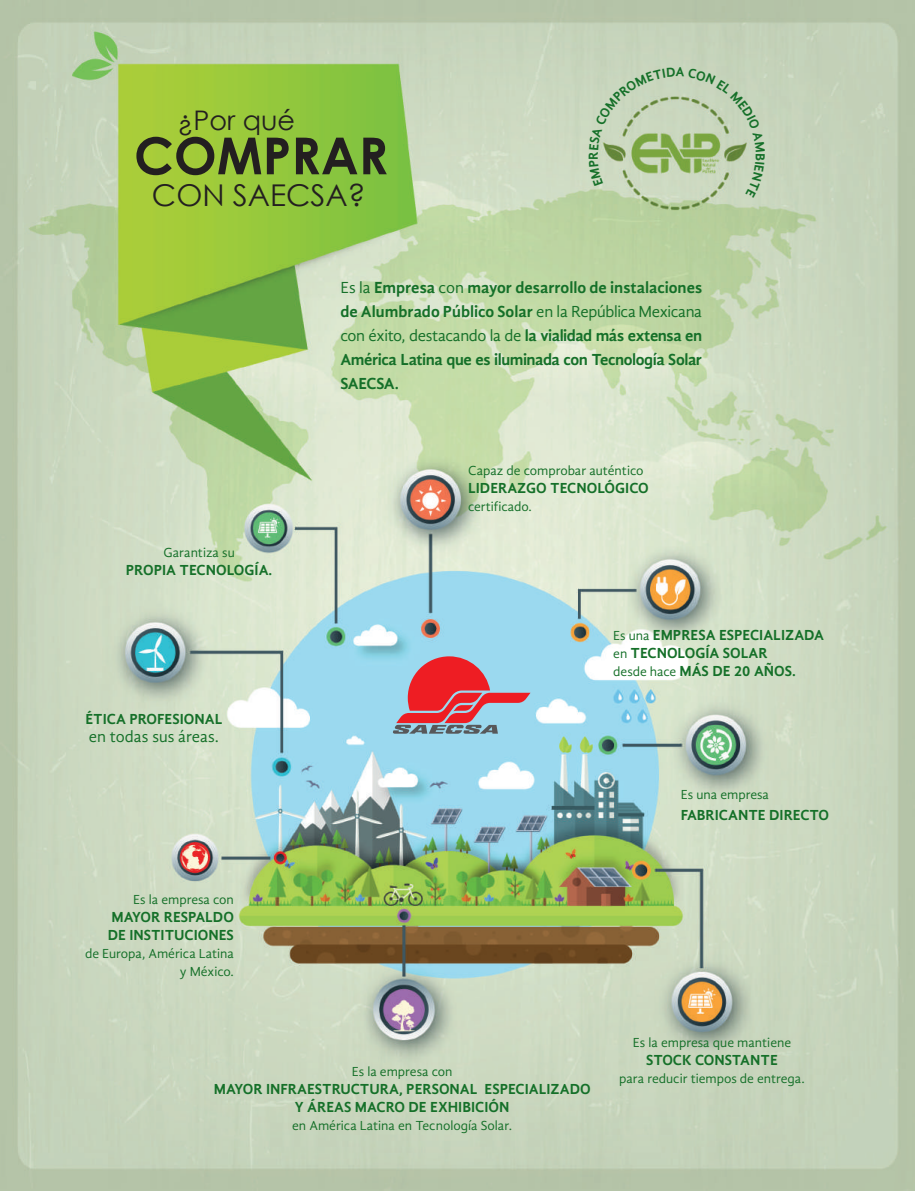
<style>
.page{position:relative;width:915px;height:1191px;background:#fff}
.page>*{position:absolute;margin:0;border:0;box-sizing:border-box;transform-origin:0 0}
.t1{font:700 51px "Century Gothic";color:#231f20}
.t2{font:30px "Century Gothic";color:#231f20}
.t3{font:27px "Century Gothic";color:#231f20}
.t4{font:700 16.5px/24px "Gandhi Sans";letter-spacing:-.03em;color:#157029;text-align:justify}
.t5{font:16.5px "Gandhi Sans";color:#157029}
.t6{font:700 15px/18px "Gandhi Sans";color:#157029}
.t7{font:13.5px/18px "Gandhi Sans";color:#157029;text-align:right}
.s1{font-weight:400}
.s2{font-weight:400;font-size:13.5px}
</style>
<div class="page">
<img style="left:0;top:0;width:914px;height:1191px">
<svg style="left:393px;top:656px;width:137px;height:77px;background:#bb808e"></svg>
<svg style="left:588px;top:67px;width:176px;height:131px;background:#becfad"></svg>
<h3 class="t3" style="left:177px;top:101px;width:119px">¿Por qué</h3>
<h1 class="t1" style="left:134px;top:117px;width:255px">COMPRAR</h1>
<h2 class="t2" style="left:152px;top:174px;width:215px">CON SAECSA?</h2>
<p class="t4" style="left:340px;top:275px;width:363px"><span class="s1">Es la</span> Empresa <span class="s1">con</span> mayor desarrollo de instalaciones de Alumbrado Público Solar <span class="s1">en la República Mexicana con éxito, destacando la de</span> la vialidad más extensa en América Latina que es iluminada con Tecnología Solar SAECSA.</p>
<p class="t7" style="left:163px;top:543px;width:73px">Garantiza su</p>
<p class="t6" style="left:126px;top:561px;width:148px">PROPIA TECNOLOGÍA.</p>
<p class="t6" style="left:85px;top:709px;width:138px">ÉTICA PROFESIONAL</p>
<p class="t5" style="left:89px;top:726px;width:131px">en todas sus áreas.</p>
<p class="t7" style="left:133px;top:890px;width:102px">Es la empresa con</p>
<p class="t6" style="left:108px;top:907px;width:128px">MAYOR RESPALDO<br>DE INSTITUCIONES</p>
<p class="t7" style="left:85px;top:944px;width:150px">de Europa, América Latina y México.</p>
<p class="t7" style="left:468px;top:461px;width:177px">Capaz de comprobar auténtico</p>
<p class="t6" style="left:468px;top:479px;width:182px">LIDERAZGO TECNOLÓGICO</p>
<p class="t7" style="left:468px;top:497px;width:65px">certificado.</p>
<p class="t6" style="left:613px;top:626px;width:212px"><span class="s2">Es una</span> EMPRESA ESPECIALIZADA <span class="s2">en</span> TECNOLOGÍA SOLAR<br><span class="s2">desde hace</span> MÁS DE 20 AÑOS.</p>
<p class="t7" style="left:680px;top:785px;width:90px">Es una empresa</p>
<p class="t6" style="left:680px;top:806px;width:150px">FABRICANTE DIRECTO</p>
<p class="t7" style="left:352px;top:1063px;width:102px">Es la empresa con</p>
<p class="t6" style="left:214px;top:1080px;width:378px;text-align:center">MAYOR INFRAESTRUCTURA, PERSONAL ESPECIALIZADO<br>Y ÁREAS MACRO DE EXHIBICIÓN</p>
<p class="t7" style="left:292px;top:1117px;width:221px">en América Latina en Tecnología Solar.</p>
<p class="t7" style="left:632px;top:1033px;width:160px">Es la empresa que mantiene</p>
<p class="t6" style="left:646px;top:1050px;width:133px">STOCK CONSTANTE</p>
<p class="t7" style="left:619px;top:1069px;width:187px">para reducir tiempos de entrega.</p>
</div>
